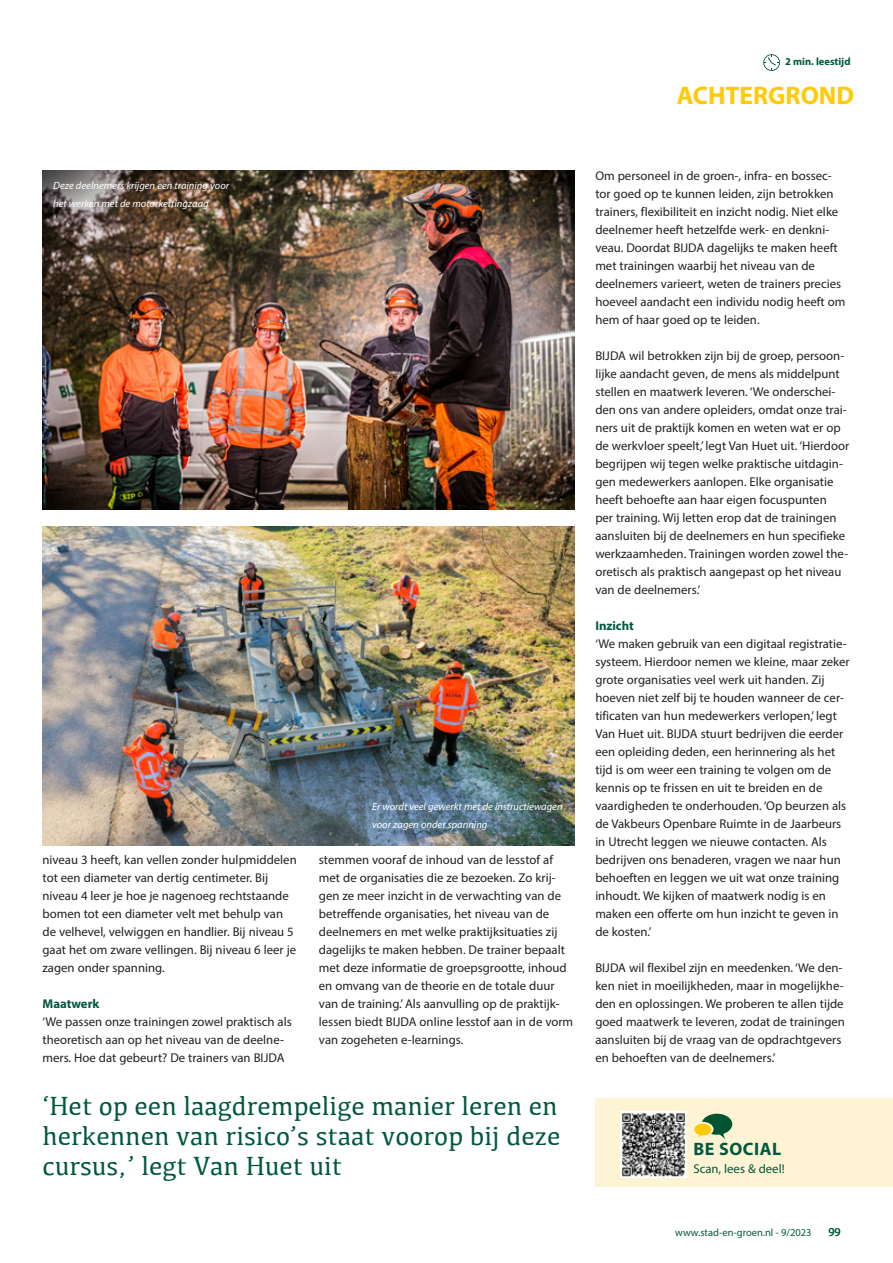
<style>
.page{position:relative;width:893px;height:1263px;background:#fff}
.page>*{position:absolute;margin:0;border:0;box-sizing:border-box;transform-origin:0 0}
.t1{font:27px/30px "Kefa";color:#005840;text-align:justify}
.t2{font:700 25.5px "Myriad Pro";color:#feca0a}
.t3{font:700 18px "Myriad Pro";letter-spacing:.03em;color:#005840}
.t4{font:12.75px/18px "Myriad Pro";color:#231f20}
.t5{font:700 12.75px "Myriad Pro";color:#005840}
.t6{font:12.75px "Myriad Pro";color:#005840}
.t7{font:12px "Myriad Pro";color:#005840}
.t8{font:italic 10.5px/18px "Myriad Pro";color:#fff}
.t9{font:10.5px "Myriad Pro";color:#005840}
.t10{font:700 10.5px "Myriad Pro";color:#005840}
</style>
<div class="page">
<img style="left:43px;top:170px;width:531px;height:339px">
<img style="left:43px;top:526px;width:531px;height:319px">
<svg style="left:763px;top:54px;width:17px;height:17px"></svg>
<div style="left:595px;top:1098px;width:298px;height:89px;background:#fef3d2"></div>
<img style="left:621px;top:1111px;width:65px;height:66px">
<svg style="left:694px;top:1114px;width:38px;height:25px"></svg>
<p class="t10" style="left:785px;top:55px;width:67px">2 min. leestijd</p>
<h2 class="t2" style="left:677px;top:79px;width:179px">ACHTERGROND</h2>
<p class="t8" style="left:53px;top:176px;width:177px">Deze deelnemers krijgen een training voor het werken met de motorkettingzaag</p>
<p class="t4" style="left:43px;top:851px;width:256px">niveau 3 heeft, kan vellen zonder hulpmiddelen tot een diameter van dertig centimeter. Bij niveau 4 leer je hoe je nagenoeg rechtstaande bomen tot een diameter velt met behulp van de velhevel, velwiggen en handlier. Bij niveau 5 gaat het om zware vellingen. Bij niveau 6 leer je zagen onder spanning.</p>
<p class="t5" style="left:43px;top:995px;width:58px">Maatwerk</p>
<p class="t4" style="left:43px;top:1013px;width:251px">‘We passen onze trainingen zowel praktisch als theoretisch aan op het niveau van de deelne&shy;mers. Hoe dat gebeurt? De trainers van BIJDA</p>
<p class="t8" style="left:372px;top:797px;width:192px">Er wordt veel gewerkt met de instructiewagen voor zagen onder spanning</p>
<p class="t4" style="left:319px;top:851px;width:256px">stemmen vooraf de inhoud van de lesstof af met de organisaties die ze bezoeken. Zo krij&shy;gen ze meer inzicht in de verwachting van de betreffende organisaties, het niveau van de deelnemers en met welke praktijksituaties zij dagelijks te maken hebben. De trainer bepaalt met deze informatie de groepsgrootte, inhoud en omvang van de theorie en de totale duur van de training.’ Als aanvulling op de praktijk&shy;lessen biedt BIJDA online lesstof aan in de vorm van zogeheten e-learnings.</p>
<h1 class="t1" style="left:43px;top:1090px;width:519px">‘Het op een laagdrempelige manier leren en herkennen van risico’s staat voorop bij deze cursus,’ legt Van Huet uit</h1>
<p class="t4" style="left:595px;top:167px;width:252px">Om personeel in de groen-, infra- en bossec&shy;tor goed op te kunnen leiden, zijn betrokken trainers, flexibiliteit en inzicht nodig. Niet elke deelnemer heeft hetzelfde werk- en denkni&shy;veau. Doordat BIJDA dagelijks te maken heeft met trainingen waarbij het niveau van de deelnemers varieert, weten de trainers precies hoeveel aandacht een individu nodig heeft om hem of haar goed op te leiden.</p>
<p class="t4" style="left:595px;top:347px;width:255px">BIJDA wil betrokken zijn bij de groep, persoon&shy;lijke aandacht geven, de mens als middelpunt stellen en maatwerk leveren. ‘We onderschei&shy;den ons van andere opleiders, omdat onze trai&shy;ners uit de praktijk komen en weten wat er op de werkvloer speelt,’ legt Van Huet uit. ‘Hierdoor begrijpen wij tegen welke praktische uitdagin&shy;gen medewerkers aanlopen. Elke organisatie heeft behoefte aan haar eigen focuspunten<br>per training. Wij letten erop dat de trainingen aansluiten bij de deelnemers en hun specifieke werkzaamheden. Trainingen worden zowel the&shy;oretisch als praktisch aangepast op het niveau van de deelnemers.’</p>
<p class="t5" style="left:595px;top:618px;width:40px">Inzicht</p>
<p class="t4" style="left:595px;top:635px;width:256px">‘We maken gebruik van een digitaal registratie&shy;systeem. Hierdoor nemen we kleine, maar zeker grote organisaties veel werk uit handen. Zij hoeven niet zelf bij te houden wanneer de cer&shy;tificaten van hun medewerkers verlopen,’ legt Van Huet uit. BIJDA stuurt bedrijven die eerder een opleiding deden, een herinnering als het tijd is om weer een training te volgen om de kennis op te frissen en uit te breiden en de vaardigheden te onderhouden. ‘Op beurzen als de Vakbeurs Openbare Ruimte in de Jaarbeurs in Utrecht leggen we nieuwe contacten. Als bedrijven ons benaderen, vragen we naar hun behoeften en leggen we uit wat onze training inhoudt. We kijken of maatwerk nodig is en maken een offerte om hun inzicht te geven in de kosten.’</p>
<p class="t4" style="left:595px;top:959px;width:251px">BIJDA wil flexibel zijn en meedenken. ‘We den&shy;ken niet in moeilijkheden, maar in mogelijkhe&shy;den en oplossingen. We proberen te allen tijde goed maatwerk te leveren, zodat de trainingen aansluiten bij de vraag van de opdrachtgevers en behoeften van de deelnemers.’</p>
<h3 class="t3" style="left:693px;top:1137px;width:89px">BE SOCIAL</h3>
<p class="t6" style="left:693px;top:1161px;width:93px">Scan, lees &amp; deel!</p>
<p class="t9" style="left:675px;top:1226px;width:138px">www.stad-en-groen.nl - 9/2023</p>
<p class="t7" style="left:828px;top:1224px;width:14px">99</p>
</div>
